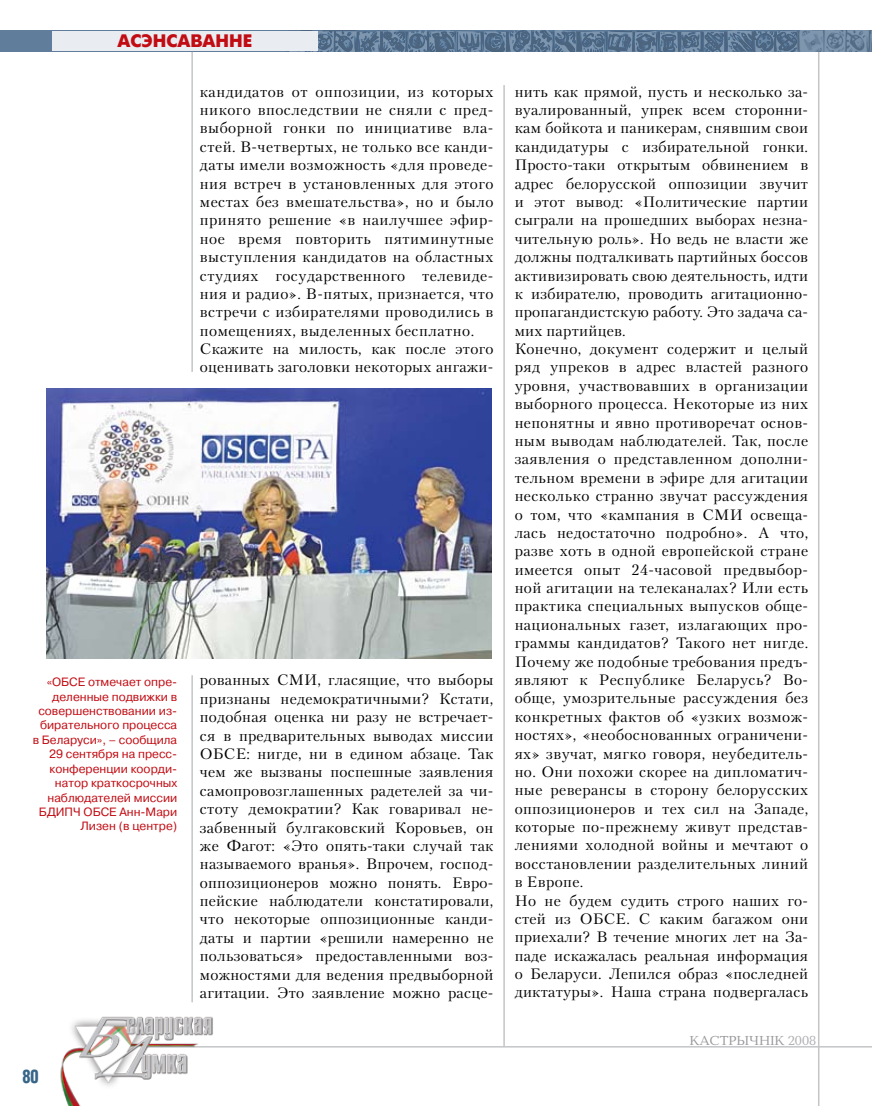
<style>
.page{position:relative;width:872px;height:1106px;background:#fff}
.page>*{position:absolute;margin:0;border:0;box-sizing:border-box;transform-origin:0 0}
.t1{font:18px "Futuris Extra C";color:#c10c13}
.t2{font:700 18px "AG Letterica Cond L";color:#386688;scale:.9 1}
.t3{font:15px/18.3px "Petersburg C";letter-spacing:.025em;color:#000}
.t4{font:13.5px "Baltica C";color:#97979b}
.t5{font:12px/14.4px "Pragmatica C";color:#c10c13;text-align:right}
.s1{color:#aeafb2}
</style>
<div class="page">
<hr style="left:818px;top:52px;width:1px;height:1054px;background:#c3c5c7">
<img style="left:285px;top:30px;width:587px;height:1px">
<hr style="left:503px;top:85px;width:2px;height:961px;background:#c3c5c7">
<svg style="left:0;top:31px;width:871px;height:21px;background:#5f7995"></svg>
<div style="left:52px;top:31px;width:266px;height:20px;background:#e9ecf1"></div>
<hr style="left:146px;top:1046px;width:726px;height:1px;background:#c3c5c7">
<img style="left:60px;top:1002px;width:170px;height:104px">
<svg style="left:871px;top:31px;width:1px;height:21px"></svg>
<hr style="left:191px;top:52px;width:2px;height:320px;background:#c3c5c7">
<img style="left:47px;top:389px;width:444px;height:269px">
<hr style="left:191px;top:675px;width:2px;height:327px;background:#c3c5c7">
<p class="t1" style="left:118px;top:31px;width:136px">АСЭНСАВАННЕ</p>
<p class="t3" style="left:200px;top:82px;width:295px">кандидатов от оппозиции, из которых никого впоследствии не сняли с пред&shy;выборной гонки по инициативе вла&shy;стей. В-четвертых, не только все канди&shy;даты имели возможность «для проведе&shy;ния встреч в установленных для этого местах без вмешательства», но и было принято решение «в наилучшее эфир&shy;ное время повторить пятиминутные выступления кандидатов на областных студиях государственного телевиде&shy;ния и радио». В-пятых, признается, что встречи с избирателями проводились в помещениях, выделенных бесплатно.<br>Скажите на милость, как после этого оценивать заголовки некоторых ангажи-</p>
<p class="t3" style="left:514px;top:82px;width:295px">нить как прямой, пусть и несколько за&shy;вуалированный, упрек всем сторонни&shy;кам бойкота и паникерам, снявшим свои кандидатуры с избирательной гонки.<br>Просто-таки открытым обвинением в адрес белорусской оппозиции звучит и этот вывод: «Политические партии сыграли на прошедших выборах незна&shy;чительную роль». Но ведь не власти же должны подталкивать партийных боссов активизировать свою деятельность, идти к избирателю, проводить агитационно&shy;пропагандистскую работу. Это задача са&shy;мих партийцев.<br>Конечно, документ содержит и целый ряд упреков в адрес властей разного уровня, участвовавших в организации выборного процесса. Некоторые из них непонятны и явно противоречат основ&shy;ным выводам наблюдателей. Так, после заявления о представленном дополни&shy;тельном времени в эфире для агитации несколько странно звучат рассуждения о том, что «кампания в СМИ освеща&shy;лась недостаточно подробно». А что, разве хоть в одной европейской стране имеется опыт 24-часовой предвыбор&shy;ной агитации на телеканалах? Или есть практика специальных выпусков обще&shy;национальных газет, излагающих про&shy;граммы кандидатов? Такого нет нигде.<br>Почему же подобные требования предъ&shy;являют к Республике Беларусь? Во&shy;обще, умозрительные рассуждения без конкретных фактов об «узких возмож&shy;ностях», «необоснованных ограничени&shy;ях» звучат, мягко говоря, неубедитель&shy;но. Они похожи скорее на дипломатич&shy;ные реверансы в сторону белорусских оппозиционеров и тех сил на Западе, которые по-прежнему живут представ&shy;лениями холодной войны и мечтают о восстановлении разделительных линий в Европе.<br>Но не будем судить строго наших го&shy;стей из ОБСЕ. С каким багажом они приехали? В течение многих лет на За&shy;паде искажалась реальная информация о Беларуси. Лепился образ «последней диктатуры». Наша страна подвергалась</p>
<p class="t5" style="left:33px;top:675px;width:146px">«ОБСЕ отмечает опре&shy;деленные подвижки в совершенствовании из&shy;бирательного процесса в Беларуси», – сообщила<br>29 сентября на пресс&shy;конференции коорди&shy;натор краткосрочных наблюдателей миссии<br>БДИПЧ ОБСЕ Анн-Мари<br>Лизен (в центре)</p>
<p class="t3" style="left:200px;top:671px;width:295px;text-align:justify">рованных СМИ, гласящие, что выборы признаны недемократичными? Кстати, подобная оценка ни разу не встречает&shy;ся в предварительных выводах миссии ОБСЕ: нигде, ни в едином абзаце. Так чем же вызваны поспешные заявления самопровозглашенных радетелей за чи&shy;стоту демократии? Как говаривал не&shy;забвенный булгаковский Коровьев, он же Фагот: «Это опять-таки случай так называемого вранья». Впрочем, господ&shy;оппозиционеров можно понять. Евро&shy;пейские наблюдатели констатировали, что некоторые оппозиционные канди&shy;даты и партии «решили намеренно не пользоваться» предоставленными воз&shy;можностями для ведения предвыборной агитации. Это заявление можно расце-</p>
<p class="t2" style="left:23px;top:1065px;width:20px">80</p>
<p class="t4" style="left:689px;top:1033px;width:128px">кастрычнІк <span class="s1">2008</span></p>
</div>
